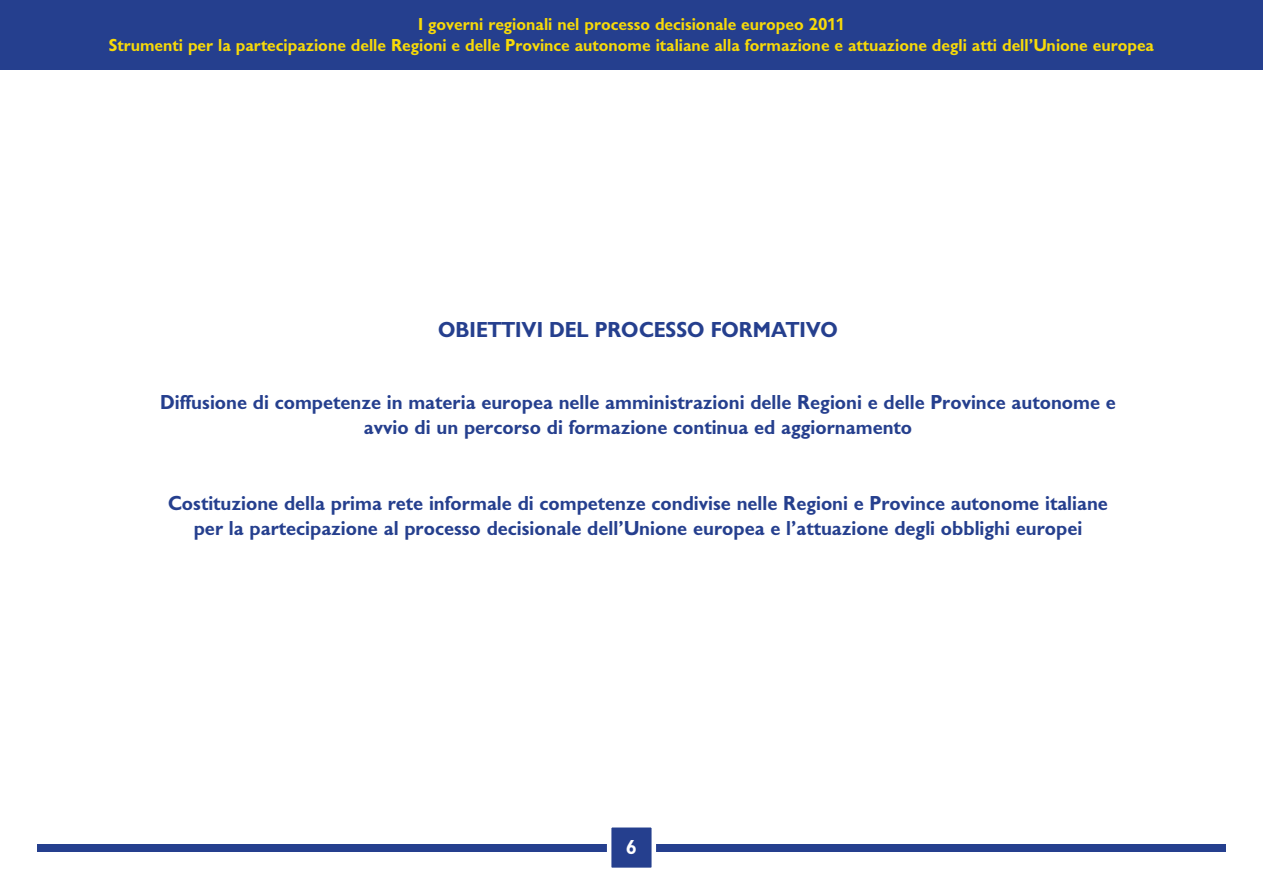
<style>
.page{position:relative;width:1263px;height:893px;background:#fff}
.page>*{position:absolute;margin:0;border:0;box-sizing:border-box;transform-origin:0 0}
.t1{font:22.5px "Gill Sans Bld";color:#253f8e}
.t2{font:21px/25.2px "Gill Sans Bld";color:#253f8e;text-align:center}
.t3{font:21px "Gill Sans Bld";color:#fff}
.t4{font:18px/21.6px "Gill Sans Bld";color:#f8da08;text-align:center}
</style>
<div class="page">
<div style="left:37px;top:844px;width:1188px;height:7px;background:#253f8e"></div>
<div style="left:607px;top:823px;width:49px;height:49px;background:#253f8e;border:4px solid #fff"></div>
<div style="left:0;top:0;width:1263px;height:69px;background:#253f8e"></div>
<p class="t4" style="left:109px;top:14px;width:1047px">I governi regionali nel processo decisionale europeo 2011<br>Strumenti per la partecipazione delle Regioni e delle Province autonome italiane alla formazione e attuazione degli atti dell’Unione europea</p>
<p class="t1" style="left:438px;top:315px;width:401px">OB IETTIVI del processo formativo</p>
<p class="t2" style="left:160px;top:391px;width:957px">Diffusione di competenze in materia europea nelle amministrazioni delle Regioni e delle Province autonome e avvio di un percorso di formazione continua ed aggiornamento</p>
<p class="t2" style="left:168px;top:492px;width:941px">Costituzione della prima rete informale di competenze condivise nelle Regioni e Province autonome italiane per la partecipazione al processo decisionale dell’Unione europea e l’attuazione degli obblighi europei</p>
<p class="t3" style="left:626px;top:833px;width:13px">6</p>
</div>
